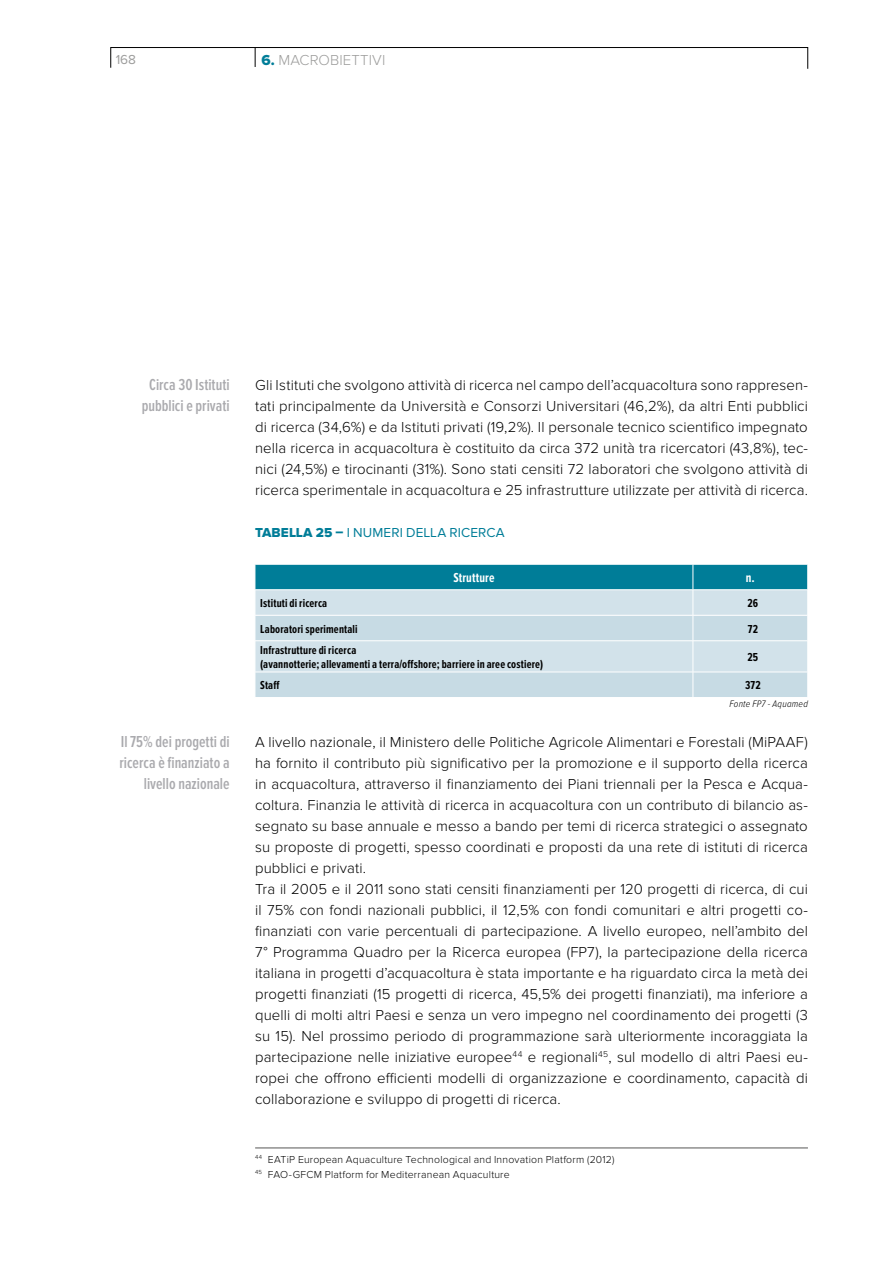
<style>
.page{position:relative;width:893px;height:1263px;background:#fff}
.page>*{position:absolute;margin:0;border:0;box-sizing:border-box;transform-origin:0 0}
.t1{font:600 16.5px/21px "Proxima Nova Ex Cn";color:#aaaaae;text-align:center}
.t2{font:300 15px/21px "Proxima Nova";letter-spacing:.005em;color:#000;text-align:justify}
.t3{font:300 15px "Proxima Nova";letter-spacing:.005em;color:#9d9d9c}
.t4{font:13.5px "Proxima Nova";letter-spacing:.005em;color:#007d98}
.t5{font:700 13.5px "Proxima Nova Ex Cn";letter-spacing:.01em;color:#fff}
.t6{font:13.5px "Proxima Nova";color:#9d9d9c}
.t7{font:700 12px/13.5px "Proxima Nova Ex Cn";letter-spacing:.015em;color:#000}
.t8{font:300 10.5px/15px "Proxima Nova";letter-spacing:.02em;color:#000}
.t9{font:italic 300 9.75px "Proxima Nova Cond";letter-spacing:.025em;color:#000}
.s1{font-family:"Proxima Nova Extrabld";font-weight:400;color:#007d98}
.s2{font-family:"Proxima Nova Extrabld"}
</style>
<div class="page">
<svg style="left:110px;top:47px;width:698px;height:22px"></svg>
<svg style="left:256px;top:641px;width:551px;height:56px;background:#cddfe7"></svg>
<svg style="left:255px;top:564px;width:553px;height:76px;background:#8dc0ce"></svg>
<hr style="left:693px;top:641px;width:1px;height:31px;background:#fff">
<hr style="left:255px;top:672px;width:438px;height:1px;background:#fff">
<svg style="left:255px;top:672px;width:1px;height:25px"></svg>
<hr style="left:693px;top:672px;width:115px;height:1px;background:#fff">
<svg style="left:693px;top:672px;width:1px;height:25px"></svg>
<svg style="left:807px;top:673px;width:1px;height:24px"></svg>
<hr style="left:255px;top:1148px;width:553px;height:1px;background:#575756">
<p class="t6" style="left:116px;top:52px;width:22px">168</p>
<p class="t3" style="left:261px;top:51px;width:125px"><span class="s1">6.</span> MACROBIETTIVI</p>
<p class="t1" style="left:142px;top:374px;width:89px">Circa 30 Istituti pubblici e privati</p>
<p class="t1" style="left:120px;top:731px;width:112px;text-align:right">Il 75% dei progetti di ricerca è finanziato a livello nazionale</p>
<p class="t2" style="left:255px;top:375px;width:554px">Gli Istituti che svolgono attività di ricerca nel campo dell’acquacoltura sono rappresen&shy;tati principalmente da Università e Consorzi Universitari (46,2%), da altri Enti pubblici di ricerca (34,6%) e da Istituti privati (19,2%). Il personale tecnico scientifico impegnato nella ricerca in acquacoltura è costituito da circa 372 unità tra ricercatori (43,8%), tec&shy;nici (24,5%) e tirocinanti (31%). Sono stati censiti 72 laboratori che svolgono attività di ricerca sperimentale in acquacoltura e 25 infrastrutture utilizzate per attività di ricerca.</p>
<p class="t4" style="left:255px;top:525px;width:251px"><span class="s2">TABELLA 25 –</span> I NUMERI DELLA RICERCA</p>
<p class="t5" style="left:453px;top:570px;width:43px">Strutture</p>
<p class="t5" style="left:746px;top:570px;width:11px">n.</p>
<p class="t7" style="left:260px;top:597px;width:69px">Istituti di ricerca</p>
<p class="t7" style="left:747px;top:597px;width:12px">26</p>
<p class="t7" style="left:260px;top:622px;width:99px">Laboratori sperimentali</p>
<p class="t7" style="left:748px;top:622px;width:12px">72</p>
<p class="t7" style="left:260px;top:644px;width:284px">Infrastrutture di ricerca<br>(avannotterie; allevamenti a terra/offshore; barriere in aree costiere)</p>
<p class="t7" style="left:747px;top:651px;width:12px">25</p>
<p class="t7" style="left:260px;top:679px;width:21px">Staff</p>
<p class="t7" style="left:745px;top:679px;width:17px">372</p>
<p class="t9" style="left:729px;top:698px;width:80px">Fonte FP7 - Aquamed</p>
<p class="t2" style="left:255px;top:732px;width:554px;text-align:left">A livello nazionale, il Ministero delle Politiche Agricole Alimentari e Forestali (MiPAAF) ha fornito il contributo più significativo per la promozione e il supporto della ricerca in acquacoltura, attraverso il finanziamento dei Piani triennali per la Pesca e Acqua&shy;coltura. Finanzia le attività di ricerca in acquacoltura con un contributo di bilancio as&shy;segnato su base annuale e messo a bando per temi di ricerca strategici o assegnato su proposte di progetti, spesso coordinati e proposti da una rete di istituti di ricerca pubblici e privati.<br>Tra il 2005 e il 2011 sono stati censiti finanziamenti per 120 progetti di ricerca, di cui il 75% con fondi nazionali pubblici, il 12,5% con fondi comunitari e altri progetti co&shy;finanziati con varie percentuali di partecipazione. A livello europeo, nell’ambito del 7° Programma Quadro per la Ricerca europea (FP7), la partecipazione della ricerca italiana in progetti d’acquacoltura è stata importante e ha riguardato circa la metà dei progetti finanziati (15 progetti di ricerca, 45,5% dei progetti finanziati), ma inferiore a quelli di molti altri Paesi e senza un vero impegno nel coordinamento dei progetti (3 su 15). Nel prossimo periodo di programmazione sarà ulteriormente incoraggiata la partecipazione nelle iniziative europee<sup>44</sup> e regionali<sup>45</sup>, sul modello di altri Paesi eu&shy;ropei che offrono efficienti modelli di organizzazione e coordinamento, capacità di collaborazione e sviluppo di progetti di ricerca.</p>
<p class="t8" style="left:255px;top:1152px;width:361px"><sup>44</sup> EATiP European Aquaculture Technological and Innovation Platform (2012)<br><sup>45</sup> FAO-GFCM Platform for Mediterranean Aquaculture</p>
</div>
